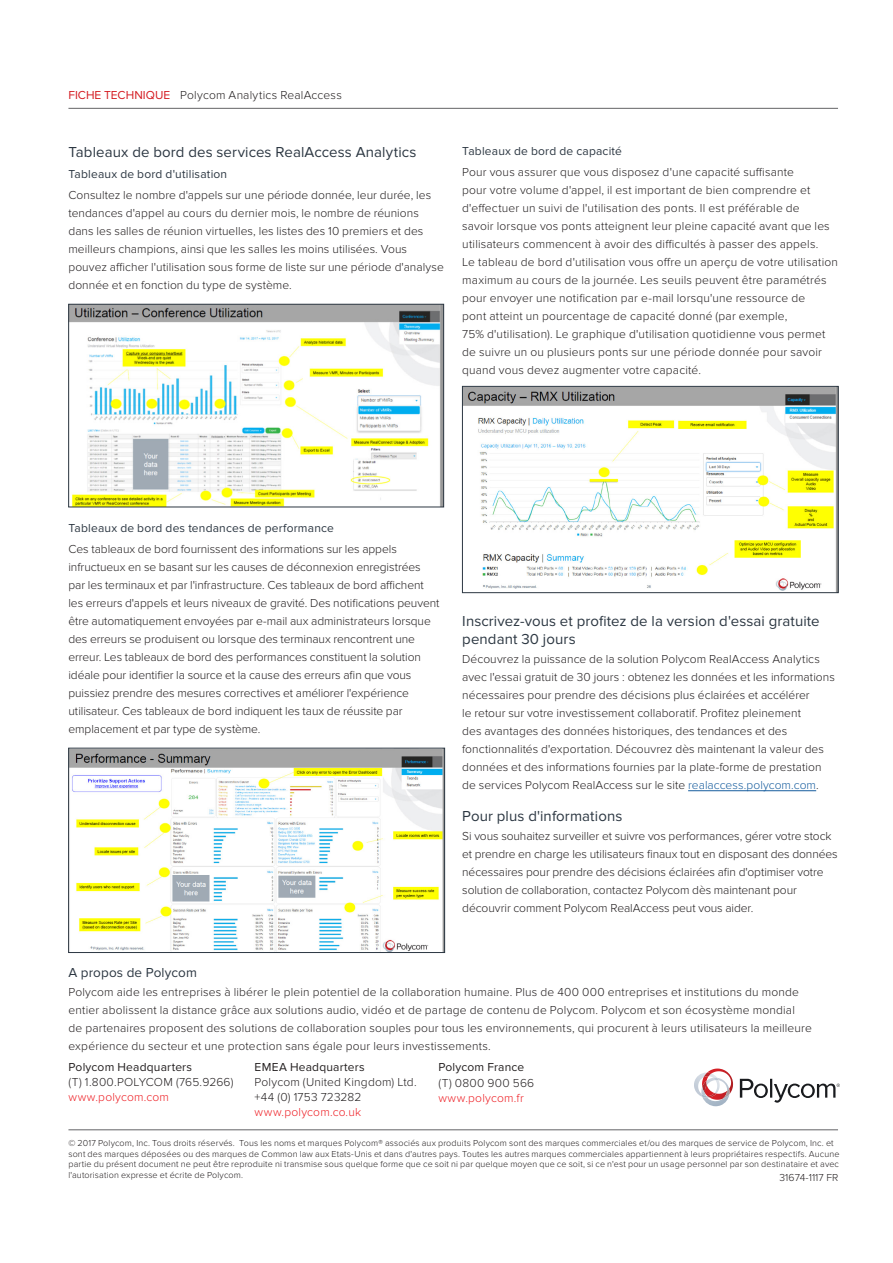
<style>
.page{position:relative;width:893px;height:1263px;background:#fff}
.page>*{position:absolute;margin:0;border:0;box-sizing:border-box;transform-origin:0 0}
.DS_-_Subhead_Level_1{font:15px/18px "Proxima Nova";letter-spacing:.005em;color:#2c3742}
.t1{font:13.5px "Proxima Nova";letter-spacing:.015em;color:#2c3742}
.Body_Copy_Text{font:300 12px/18px "Proxima Nova";letter-spacing:.005em;color:#231f20}
.DS_-_Subhead_Level_2{font:12px "Proxima Nova";letter-spacing:.015em;color:#2c3742}
.t2{font:12px "Proxima Nova";letter-spacing:.015em;color:#231f20}
.t3{font:300 12px "Proxima Nova";letter-spacing:.015em;color:#ee1d23}
.t4{font:300 10.5px "Proxima Nova";color:#231f20}
.t5{font:300 9px/10.5px "Proxima Nova";letter-spacing:.015em;color:#231f20}
.s1{font-weight:400;color:#d41b21}
.s2{color:#175d9e}
</style>
<div class="page">
<hr style="left:68px;top:1129px;width:770px;height:1px;background:#636366">
<img style="left:694px;top:1073px;width:8px;height:23px">
<img style="left:701px;top:1077px;width:18px;height:21px">
<img style="left:706px;top:1081px;width:23px;height:18px">
<svg style="left:702px;top:1068px;width:15px;height:29px"></svg>
<svg style="left:740px;top:1079px;width:100px;height:24px"></svg>
<hr style="left:68px;top:108px;width:770px;height:1px;background:#636366">
<img style="left:70px;top:306px;width:372px;height:199px">
<div style="left:68px;top:304px;width:376px;height:203px;border:1px solid #2c3742"></div>
<img style="left:70px;top:750px;width:373px;height:201px">
<div style="left:68px;top:748px;width:377px;height:205px;border:1px solid #2c3742"></div>
<hr style="left:688px;top:790px;width:128px;height:1px;background:#175d9e">
<img style="left:464px;top:388px;width:372px;height:203px">
<div style="left:462px;top:386px;width:376px;height:207px;border:1px solid #2c3742"></div>
<p class="Body_Copy_Text" style="left:68px;top:86px;width:275px"><span class="s1">FICHE TECHNIQUE</span> Polycom Analytics RealAccess</p>
<p class="DS_-_Subhead_Level_1" style="left:68px;top:144px;width:350px">Tableaux de bord des services RealAccess Analytics</p>
<p class="DS_-_Subhead_Level_2" style="left:68px;top:167px;width:160px">Tableaux de bord d'utilisation</p>
<p class="Body_Copy_Text" style="left:68px;top:186px;width:377px">Consultez le nombre d'appels sur une période donnée, leur durée, les tendances d'appel au cours du dernier mois, le nombre de réunions dans les salles de réunion virtuelles, les listes des 10 premiers et des meilleurs champions, ainsi que les salles les moins utilisées. Vous pouvez afficher l'utilisation sous forme de liste sur une période d'analyse donnée et en fonction du type de système.</p>
<p class="DS_-_Subhead_Level_2" style="left:462px;top:144px;width:161px">Tableaux de bord de capacité</p>
<p class="Body_Copy_Text" style="left:462px;top:163px;width:377px">Pour vous assurer que vous disposez d'une capacité suffisante<br>pour votre volume d'appel, il est important de bien comprendre et d'effectuer un suivi de l'utilisation des ponts. Il est préférable de<br>savoir lorsque vos ponts atteignent leur pleine capacité avant que les utilisateurs commencent à avoir des difficultés à passer des appels.<br>Le tableau de bord d'utilisation vous offre un aperçu de votre utilisation maximum au cours de la journée. Les seuils peuvent être paramétrés pour envoyer une notification par e-mail lorsqu'une ressource de<br>pont atteint un pourcentage de capacité donné (par exemple,<br>75% d'utilisation). Le graphique d'utilisation quotidienne vous permet de suivre un ou plusieurs ponts sur une période donnée pour savoir quand vous devez augmenter votre capacité.</p>
<p class="DS_-_Subhead_Level_2" style="left:68px;top:521px;width:267px">Tableaux de bord des tendances de performance</p>
<p class="Body_Copy_Text" style="left:68px;top:540px;width:373px">Ces tableaux de bord fournissent des informations sur les appels infructueux en se basant sur les causes de déconnexion enregistrées par les terminaux et par l'infrastructure. Ces tableaux de bord affichent les erreurs d'appels et leurs niveaux de gravité. Des notifications peuvent être automatiquement envoyées par e-mail aux administrateurs lorsque des erreurs se produisent ou lorsque des terminaux rencontrent une erreur. Les tableaux de bord des performances constituent la solution idéale pour identifier la source et la cause des erreurs afin que vous puissiez prendre des mesures correctives et améliorer l'expérience utilisateur. Ces tableaux de bord indiquent les taux de réussite par emplacement et par type de système.</p>
<p class="DS_-_Subhead_Level_1" style="left:462px;top:612px;width:359px">Inscrivez-vous et profitez de la version d'essai gratuite pendant 30 jours</p>
<p class="Body_Copy_Text" style="left:462px;top:650px;width:374px">Découvrez la puissance de la solution Polycom RealAccess Analytics avec l'essai gratuit de 30 jours : obtenez les données et les informations nécessaires pour prendre des décisions plus éclairées et accélérer<br>le retour sur votre investissement collaboratif. Profitez pleinement<br>des avantages des données historiques, des tendances et des fonctionnalités d'exportation. Découvrez dès maintenant la valeur des données et des informations fournies par la plate-forme de prestation de services Polycom RealAccess sur le site <span class="s2">realaccess.polycom.com</span>.</p>
<p class="DS_-_Subhead_Level_1" style="left:462px;top:807px;width:162px">Pour plus d'informations</p>
<p class="Body_Copy_Text" style="left:462px;top:827px;width:377px">Si vous souhaitez surveiller et suivre vos performances, gérer votre stock et prendre en charge les utilisateurs finaux tout en disposant des données nécessaires pour prendre des décisions éclairées afin d'optimiser votre solution de collaboration, contactez Polycom dès maintenant pour découvrir comment Polycom RealAccess peut vous aider.</p>
<p class="t1" style="left:68px;top:964px;width:130px">A propos de Polycom</p>
<p class="Body_Copy_Text" style="left:68px;top:983px;width:745px">Polycom aide les entreprises à libérer le plein potentiel de la collaboration humaine. Plus de 400 000 entreprises et institutions du monde entier abolissent la distance grâce aux solutions audio, vidéo et de partage de contenu de Polycom. Polycom et son écosystème mondial<br>de partenaires proposent des solutions de collaboration souples pour tous les environnements, qui procurent à leurs utilisateurs la meilleure expérience du secteur et une protection sans égale pour leurs investissements.</p>
<p class="t2" style="left:68px;top:1060px;width:125px">Polycom Headquarters</p>
<p class="Body_Copy_Text" style="left:68px;top:1073px;width:166px">(T) 1.800.POLYCOM (765.9266)</p>
<p class="t3" style="left:68px;top:1090px;width:102px">www.polycom.com</p>
<p class="t2" style="left:255px;top:1060px;width:112px">EMEA Headquarters</p>
<p class="Body_Copy_Text" style="left:255px;top:1074px;width:164px;line-height:15px">Polycom (United Kingdom) Ltd. +44 (0) 1753 723282</p>
<p class="t3" style="left:255px;top:1105px;width:108px">www.polycom.co.uk</p>
<p class="t2" style="left:438px;top:1060px;width:87px">Polycom France</p>
<p class="Body_Copy_Text" style="left:438px;top:1074px;width:97px">(T) 0800 900 566</p>
<p class="t3" style="left:438px;top:1091px;width:87px">www.polycom.fr</p>
<p class="t5" style="left:68px;top:1138px;width:772px">© 2017 Polycom, Inc. Tous droits réservés. Tous les noms et marques Polycom® associés aux produits Polycom sont des marques commerciales et/ou des marques de service de Polycom, Inc. et sont des marques déposées ou des marques de Common law aux Etats-Unis et dans d'autres pays. Toutes les autres marques commerciales appartiennent à leurs propriétaires respectifs. Aucune partie du présent document ne peut être reproduite ni transmise sous quelque forme que ce soit ni par quelque moyen que ce soit, si ce n'est pour un usage personnel par son destinataire et avec l'autorisation expresse et écrite de Polycom.</p>
<p class="t4" style="left:780px;top:1171px;width:60px">31674-1117 FR</p>
</div>
